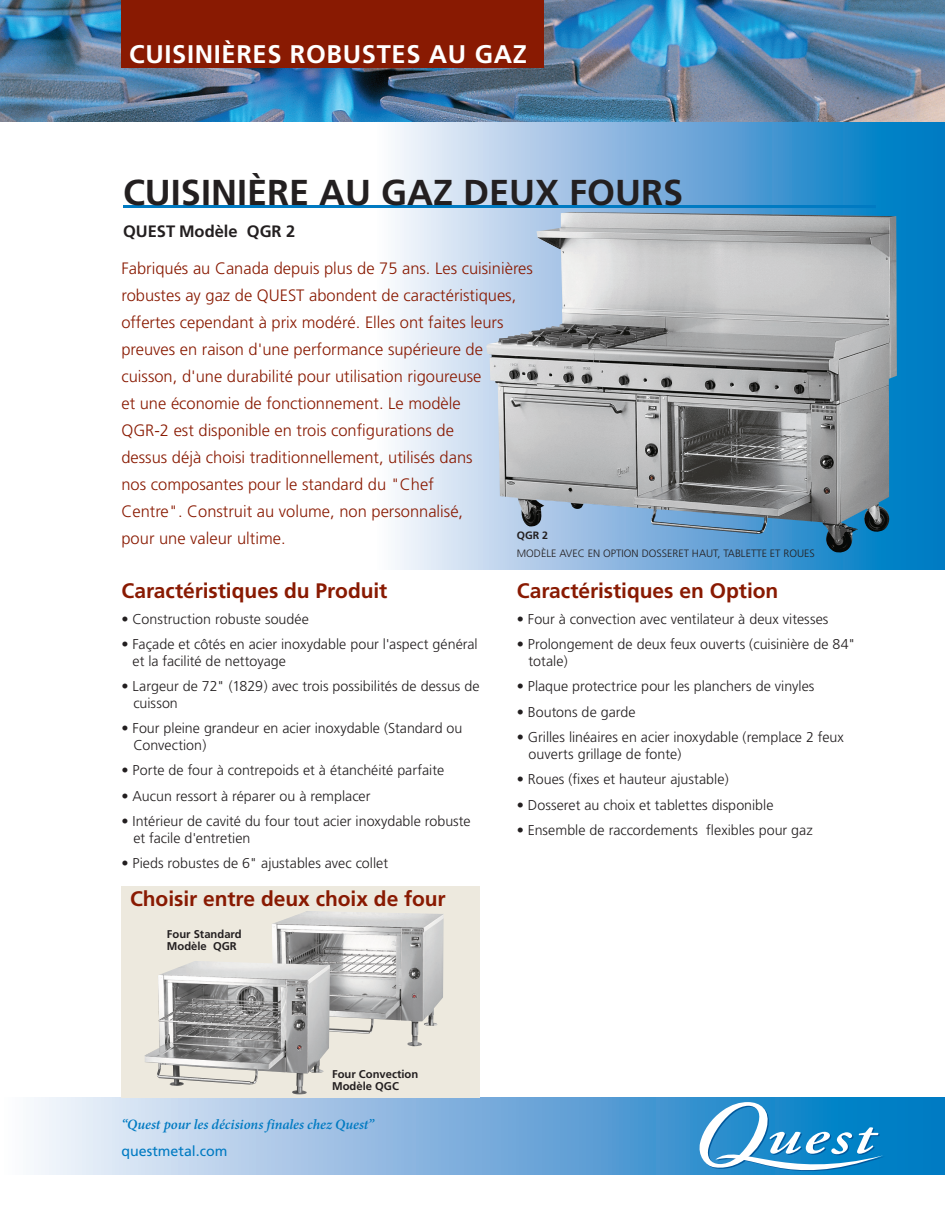
<style>
.page{position:relative;width:945px;height:1215px;background:#fff}
.page>*{position:absolute;margin:0;border:0;box-sizing:border-box;transform-origin:0 0}
.t1{font:700 36px "Frutiger";color:#231f20}
.Body_9_5pt_12{font:700 25.5px "Frutiger";letter-spacing:.025em;color:#fff}
.subhead{font:700 21px "Frutiger";letter-spacing:-.005em;color:#891a02}
.Larger_Bullets-11_13{font:700 21px "Frutiger";color:#891a02}
.Intro_Text{font:300 16.5px/27px "Frutiger";color:#891a02}
.Mode{font:700 16.5px "Frutiger";color:#231f20}
.Larger_Bullets-11_13-2{font:300 14.25px/16.5px "Frutiger";color:#231f20}
.Body_9_5pt{font:300 14.25px "Frutiger";color:#231f20}
.Body_9_5pt-2{font:italic 600 14.25px "Minion Pro";color:#007ac2}
.Body_9_5pt-3{font:14.25px "Frutiger";color:#007ac2}
.Small_model{font:700 11.25px "Frutiger";color:#231f20}
.Body_9_5pt-4{font:300 10.65px/18px "Frutiger";color:#231f20}
.s1{font-weight:700}
</style>
<div class="page">
<div style="left:375px;top:14px;width:570px;height:556px;background:linear-gradient(to right,#fff3fb,#0071c0)"></div>
<hr style="left:123px;top:205px;width:753px;height:3px;background:#007ac2">
<img style="left:0;top:0;width:945px;height:122px">
<div style="left:121px;top:0;width:423px;height:68px;background:#891a02"></div>
<div style="left:0;top:1098px;width:945px;height:76px;background:linear-gradient(to right,#fff3fb,#0070bf)"></div>
<svg style="left:697px;top:1102px;width:188px;height:73px"></svg>
<img style="left:486px;top:212px;width:411px;height:341px">
<div style="left:121px;top:886px;width:359px;height:212px;background:#ede9de"></div>
<img style="left:272px;top:911px;width:172px;height:135px">
<img style="left:145px;top:961px;width:185px;height:134px">
<p class="Body_9_5pt_12" style="left:129px;top:39px;width:399px">CUISINIÈRES ROBUSTES AU GAZ</p>
<p class="t1" style="left:123px;top:171px;width:562px">CUISINIÈRE AU GAZ DEUX FOURS</p>
<p class="Mode" style="left:123px;top:221px;width:174px">QUEST Modèle QGR 2</p>
<p class="Intro_Text" style="left:121px;top:254px;width:413px">Fabriqués au Canada depuis plus de 75 ans. Les cuisinières robustes ay gaz de QUEST abondent de caractéristiques, offertes cependant à prix modéré. Elles ont faites leurs preuves en raison d'une performance supérieure de cuisson, d'une durabilité pour utilisation rigoureuse<br>et une économie de fonctionnement. Le modèle<br>QGR-2 est disponible en trois configurations de<br>dessus déjà choisi traditionnellement, utilisés dans<br>nos composantes pour le standard du "Chef<br>Centre". Construit au volume, non personnalisé,<br>pour une valeur ultime.</p>
<p class="Body_9_5pt-4" style="left:517px;top:526px;width:300px"><span class="s1">QGR 2<br></span>MODÈLE AVEC EN OPTION DOSSERET HAUT, TABLETTE ET ROUES</p>
<p class="subhead" style="left:121px;top:579px;width:267px">Caractéristiques du Produit</p>
<p class="Body_9_5pt" style="left:121px;top:611px;width:189px">• Construction robuste soudée</p>
<p class="Larger_Bullets-11_13-2" style="left:133px;top:636px;width:347px;text-indent:-11px">• Façade et côtés en acier inoxydable pour l'aspect général et la facilité de nettoyage</p>
<p class="Larger_Bullets-11_13-2" style="left:133px;top:678px;width:348px;text-indent:-12px">• Largeur de 72" (1829) avec trois possibilités de dessus de cuisson</p>
<p class="Larger_Bullets-11_13-2" style="left:133px;top:720px;width:331px;text-indent:-12px">• Four pleine grandeur en acier inoxydable (Standard ou<br>Convection)</p>
<p class="Larger_Bullets-11_13-2" style="left:121px;top:762px;width:324px">• Porte de four à contrepoids et à étanchéité parfaite</p>
<p class="Larger_Bullets-11_13-2" style="left:121px;top:787px;width:251px">• Aucun ressort à réparer ou à remplacer</p>
<p class="Larger_Bullets-11_13-2" style="left:133px;top:813px;width:339px;text-indent:-12px">• Intérieur de cavité du four tout acier inoxydable robuste et facile d'entretien</p>
<p class="Larger_Bullets-11_13-2" style="left:121px;top:855px;width:268px">• Pieds robustes de 6" ajustables avec collet</p>
<p class="subhead" style="left:130px;top:886px;width:317px">Choisir entre deux choix de four</p>
<p class="Small_model" style="left:167px;top:927px;width:76px">Four Standard</p>
<p class="Small_model" style="left:167px;top:939px;width:72px">Modèle QGR</p>
<p class="Larger_Bullets-11_13" style="left:517px;top:579px;width:263px">Caractéristiques en Option</p>
<p class="Larger_Bullets-11_13-2" style="left:517px;top:610px;width:313px">• Four à convection avec ventilateur à deux vitesses</p>
<p class="Larger_Bullets-11_13-2" style="left:529px;top:636px;width:329px;text-indent:-12px">• Prolongement de deux feux ouverts (cuisinière de 84" totale)</p>
<p class="Larger_Bullets-11_13-2" style="left:517px;top:678px;width:299px">• Plaque protectrice pour les planchers de vinyles</p>
<p class="Larger_Bullets-11_13-2" style="left:517px;top:703px;width:120px">• Boutons de garde</p>
<p class="Larger_Bullets-11_13-2" style="left:529px;top:729px;width:317px;text-indent:-12px">• Grilles linéaires en acier inoxydable (remplace 2 feux ouverts grillage de fonte)</p>
<p class="Body_9_5pt" style="left:517px;top:771px;width:213px">• Roues (fixes et hauteur ajustable)</p>
<p class="Larger_Bullets-11_13-2" style="left:517px;top:796px;width:258px">• Dosseret au choix et tablettes disponible</p>
<p class="Larger_Bullets-11_13-2" style="left:517px;top:822px;width:297px">• Ensemble de raccordements flexibles pour gaz</p>
<p class="Small_model" style="left:332px;top:1067px;width:88px">Four Convection</p>
<p class="Small_model" style="left:332px;top:1079px;width:68px">Modèle QGC</p>
<p class="Body_9_5pt-2" style="left:121px;top:1114px;width:254px">“Quest pour les décisions finales chez Quest”</p>
<p class="Body_9_5pt-3" style="left:121px;top:1143px;width:108px">questmetal.com</p>
</div>
